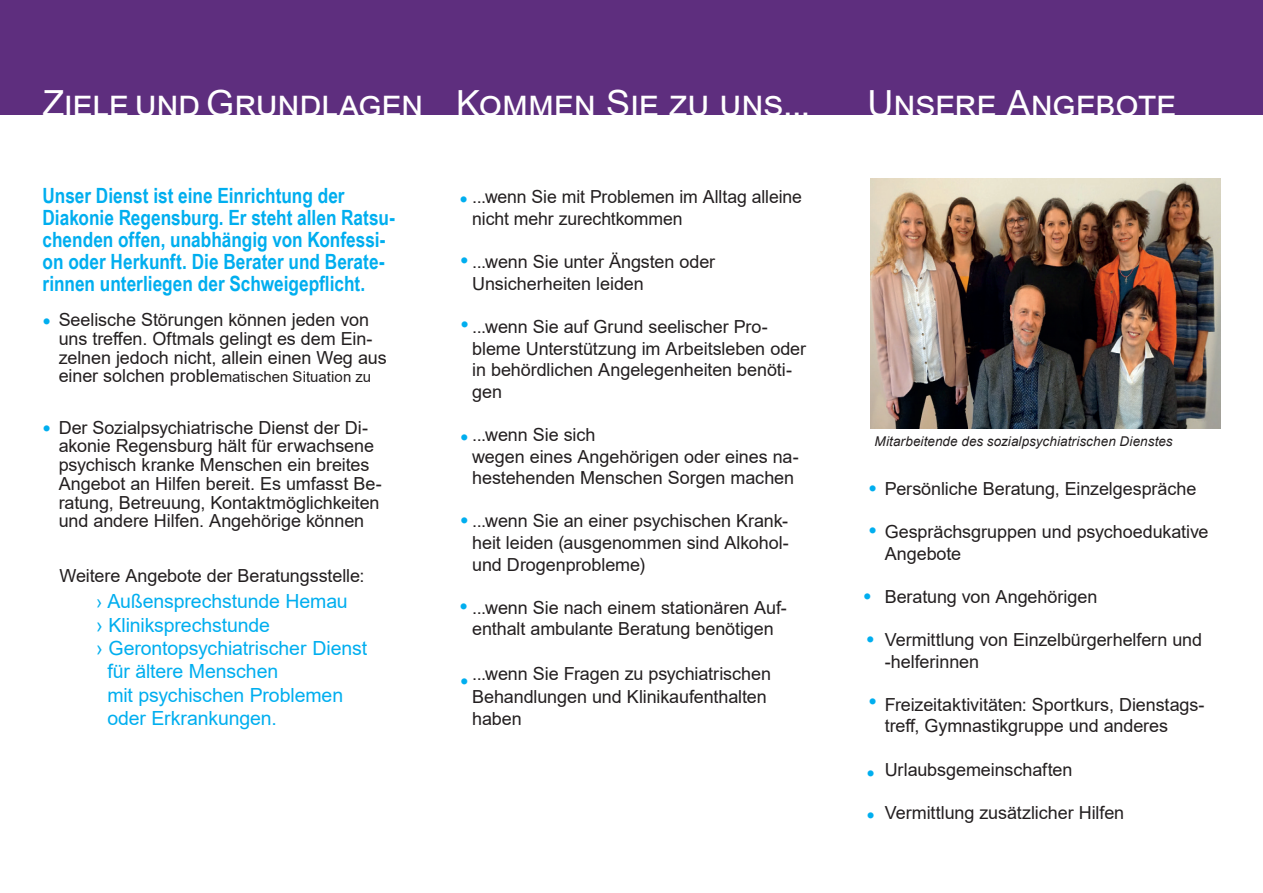
<style>
.page{position:relative;width:1263px;height:893px;background:#fff}
.page>*{position:absolute;margin:0;border:0;box-sizing:border-box;transform-origin:0 0}
.t1{font:36px "Arial";letter-spacing:-.005em;color:#fff}
.t2{font:24px "Arial";color:#00aeef}
.t3{font:700 21px/21.9px "Arial Narrow";color:#00aeef}
.t4{font:19.5px "Arial";letter-spacing:-.005em;color:#00aeef}
.t5{font:18px/21.6px "Arial";letter-spacing:-.005em;color:#231f20}
.t6{font:15px "Arial";letter-spacing:.005em;color:#231f20}
.t7{font:italic 13.5px "Arial";letter-spacing:.005em;color:#231f20}
.s1{font-size:18px}
</style>
<div class="page">
<div style="left:0;top:0;width:1263px;height:115px;background:#5e2e7e"></div>
<img style="left:870px;top:178px;width:350px;height:250px">
<h1 class="t1" style="left:43px;top:78px;width:769px">Ziele und Grundlagen Kommen Sie zu uns...</h1>
<h1 class="t1" style="left:867px;top:78px;width:310px">Unsere Angebote</h1>
<p class="t3" style="left:43px;top:184px;width:354px">Unser Dienst ist eine Einrichtung der Diakonie Regensburg. Er steht allen Ratsu&shy;chenden offen, unabhängig von Konfessi&shy;on oder Herkunft. Die Berater und Berate&shy;rinnen unterliegen der Schweigepflicht.</p>
<p class="t5" style="left:59px;top:310px;width:329px;line-height:18.8px">Seelische Störungen können jeden von uns treffen. Oftmals gelingt es dem Ein&shy;zelnen jedoch nicht, allein einen Weg aus</p>
<p class="t6" style="left:59px;top:367px;width:314px"><span class="s1">einer solchen proble</span>matischen Situation zu</p>
<p class="t5" style="left:59px;top:418px;width:325px;line-height:18.8px">Der Sozialpsychiatrische Dienst der Di&shy;akonie Regensburg hält für erwachsene psychisch kranke Menschen ein breites Angebot an Hilfen bereit. Es umfasst Be&shy;ratung, Betreuung, Kontaktmöglichkeiten und andere Hilfen. Angehörige können</p>
<h2 class="t2" style="left:43px;top:305px;width:10px">•</h2>
<h2 class="t2" style="left:43px;top:412px;width:10px">•</h2>
<p class="t5" style="left:60px;top:565px;width:306px">Weitere Angebote der Beratungsstelle:</p>
<p class="t4" style="left:97px;top:588px;width:253px"><span class="s1">›</span> Außensprechstunde Hemau</p>
<p class="t4" style="left:97px;top:611px;width:175px">› Kliniksprechstunde</p>
<p class="t4" style="left:97px;top:635px;width:272px">› Gerontopsychiatrischer Dienst</p>
<p class="t4" style="left:107px;top:658px;width:172px">für ältere Menschen</p>
<p class="t4" style="left:107px;top:681px;width:237px">mit psychischen Problemen</p>
<p class="t4" style="left:107px;top:705px;width:171px">oder Erkrankungen.</p>
<p class="t5" style="left:472px;top:186px;width:331px">...wenn Sie mit Problemen im Alltag alleine nicht mehr zurechtkommen</p>
<p class="t5" style="left:472px;top:251px;width:245px">...wenn Sie unter Ängsten oder<br>Unsicherheiten leiden</p>
<p class="t5" style="left:472px;top:316px;width:335px">...wenn Sie auf Grund seelischer Pro&shy;bleme Unterstützung im Arbeitsleben oder in behördlichen Angelegenheiten benöti&shy;gen</p>
<p class="t5" style="left:472px;top:424px;width:328px">...wenn Sie sich<br>wegen eines Angehörigen oder eines na&shy;hestehenden Menschen Sorgen machen</p>
<p class="t5" style="left:472px;top:510px;width:318px;text-align:justify">...wenn Sie an einer psychischen Krank&shy;heit leiden (ausgenommen sind Alkohol&shy;und Drogenprobleme)</p>
<p class="t5" style="left:472px;top:597px;width:316px">...wenn Sie nach einem stationären Auf&shy;enthalt ambulante Beratung benötigen</p>
<p class="t5" style="left:472px;top:662px;width:300px;line-height:22.4px">...wenn Sie Fragen zu psychiatrischen<br>Behandlungen und Klinikaufenthalten haben</p>
<h2 class="t2" style="left:460px;top:183px;width:10px">•</h2>
<h2 class="t2" style="left:460px;top:244px;width:10px">•</h2>
<h2 class="t2" style="left:460px;top:308px;width:10px">•</h2>
<h2 class="t2" style="left:460px;top:421px;width:10px">•</h2>
<h2 class="t2" style="left:460px;top:504px;width:10px">•</h2>
<h2 class="t2" style="left:460px;top:590px;width:10px">•</h2>
<h2 class="t2" style="left:460px;top:665px;width:10px">•</h2>
<p class="t7" style="left:875px;top:433px;width:299px">Mitarbeitende des sozialpsychiatrischen Dienstes</p>
<h2 class="t2" style="left:868px;top:472px;width:10px">•</h2>
<h2 class="t2" style="left:868px;top:514px;width:10px">•</h2>
<h2 class="t2" style="left:863px;top:580px;width:10px">•</h2>
<h2 class="t2" style="left:866px;top:623px;width:10px">•</h2>
<h2 class="t2" style="left:868px;top:685px;width:10px">•</h2>
<h2 class="t2" style="left:867px;top:757px;width:10px">•</h2>
<h2 class="t2" style="left:867px;top:799px;width:10px">•</h2>
<p class="t5" style="left:885px;top:477px;width:313px">Persönliche Beratung, Einzelgespräche</p>
<p class="t5" style="left:885px;top:521px;width:325px">Gesprächsgruppen und psychoedukative<br>Angebote</p>
<p class="t5" style="left:885px;top:585px;width:214px">Beratung von Angehörigen</p>
<p class="t5" style="left:885px;top:629px;width:319px">Vermittlung von Einzelbürgerhelfern und -helferinnen</p>
<p class="t5" style="left:885px;top:693px;width:321px">Freizeitaktivitäten: Sportkurs, Dienstags&shy;treff, Gymnastikgruppe und anderes</p>
<p class="t5" style="left:885px;top:758px;width:189px">Urlaubsgemeinschaften</p>
<p class="t5" style="left:885px;top:801px;width:241px">Vermittlung zusätzlicher Hilfen</p>
</div>
